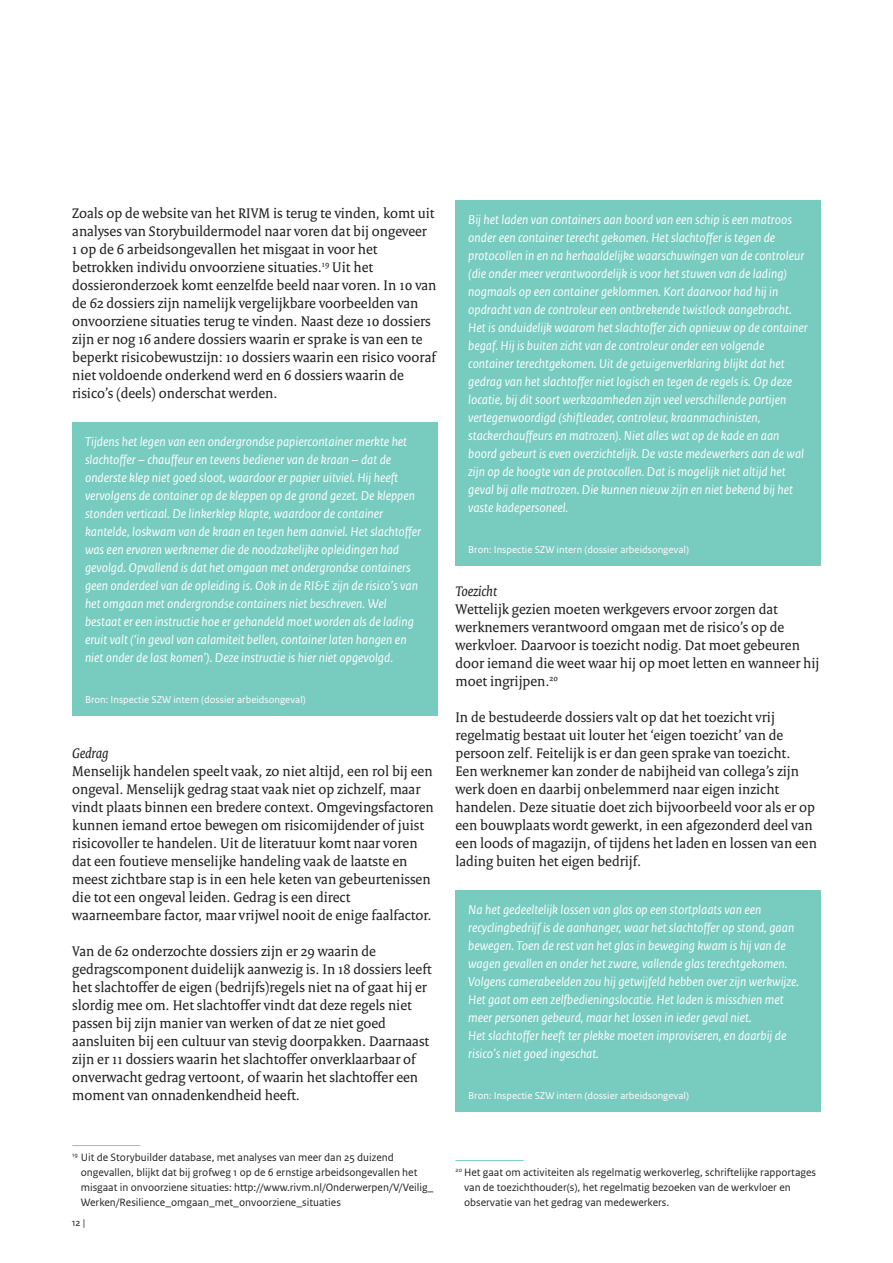
<style>
.page{position:relative;width:893px;height:1263px;background:#fff}
.page>*{position:absolute;margin:0;border:0;box-sizing:border-box;transform-origin:0 0}
._10_RO_Broodtekst{font:15px/18px "Rijksoverheid Serif";color:#231f20}
._06_RO_Subalineakop{font:italic 15px "Rijksoverheid Serif";color:#231f20}
._21_RO_Kader_Broodte{font:italic 13.5px/18px "Rijksoverheid Sans Text";color:#fff}
._14_RO_Voetnoot{font:11.25px/15px "Rijksoverheid Sans Text";color:#231f20}
._32_RO_Tabel_Bron{font:10.5px "Rijksoverheid Sans Text";color:#fff}
.t1{font:10.5px "Rijksoverheid Sans Text";color:#231f20}
.s1{font-style:normal}
</style>
<div class="page">
<div style="left:72px;top:422px;width:365px;height:294px;background:#78cbbf"></div>
<hr style="left:72px;top:1145px;width:68px;height:1px;background:#78cbbf">
<div style="left:455px;top:200px;width:366px;height:366px;background:#78cbbf"></div>
<div style="left:455px;top:890px;width:366px;height:222px;background:#78cbbf"></div>
<hr style="left:455px;top:1160px;width:68px;height:1px;background:#78cbbf">
<p class="_10_RO_Broodtekst" style="left:72px;top:204px;width:366px">Zoals op de website van het RIVM is terug te vinden, komt uit analyses van Storybuildermodel naar voren dat bij ongeveer<br>1 op de 6 arbeidsongevallen het misgaat in voor het betrokken individu onvoorziene situaties.<sup>19</sup> Uit het dossieronderzoek komt eenzelfde beeld naar voren. In 10 van de 62 dossiers zijn namelijk vergelijkbare voorbeelden van onvoorziene situaties terug te vinden. Naast deze 10 dossiers zijn er nog 16 andere dossiers waarin er sprake is van een te beperkt risicobewustzijn: 10 dossiers waarin een risico vooraf niet voldoende onderkend werd en 6 dossiers waarin de risico’s (deels) onderschat werden.</p>
<p class="_21_RO_Kader_Broodte" style="left:85px;top:432px;width:338px">Tijdens het legen van een ondergrondse papiercontainer merkte het slachtoffer <span class="s1">–</span> chauffeur en tevens bediener van de kraan <span class="s1">–</span> dat de onderste klep niet goed sloot, waardoor er papier uitviel. Hij heeft vervolgens de container op de kleppen op de grond gezet. De kleppen stonden verticaal. De linkerklep klapte, waardoor de container kantelde, loskwam van de kraan en tegen hem aanviel. Het slachtoffer was een ervaren werknemer die de noodzakelijke opleidingen had gevolgd. Opvallend is dat het omgaan met ondergrondse containers geen onderdeel van de opleiding is. Ook in de RI&amp;E zijn de risico’s van het omgaan met ondergrondse containers niet beschreven. Wel bestaat er een instructie hoe er gehandeld moet worden als de lading eruit valt (‘in geval van calamiteit bellen, container laten hangen en niet onder de last komen’). Deze instructie is hier niet opgevolgd.</p>
<p class="_32_RO_Tabel_Bron" style="left:85px;top:694px;width:222px">Bron: Inspectie SZW intern (dossier arbeidsongeval)</p>
<p class="_06_RO_Subalineakop" style="left:72px;top:744px;width:38px">Gedrag</p>
<p class="_10_RO_Broodtekst" style="left:72px;top:762px;width:363px">Menselijk handelen speelt vaak, zo niet altijd, een rol bij een ongeval. Menselijk gedrag staat vaak niet op zichzelf, maar vindt plaats binnen een bredere context. Omgevingsfactoren kunnen iemand ertoe bewegen om risicomijdender of juist risicovoller te handelen. Uit de literatuur komt naar voren dat een foutieve menselijke handeling vaak de laatste en meest zichtbare stap is in een hele keten van gebeurtenissen die tot een ongeval leiden. Gedrag is een direct waarneembare factor, maar vrijwel nooit de enige faalfactor.</p>
<p class="_10_RO_Broodtekst" style="left:72px;top:942px;width:361px">Van de 62 onderzochte dossiers zijn er 29 waarin de gedragscomponent duidelijk aanwezig is. In 18 dossiers leeft het slachtoffer de eigen (bedrijfs)regels niet na of gaat hij er slordig mee om. Het slachtoffer vindt dat deze regels niet passen bij zijn manier van werken of dat ze niet goed aansluiten bij een cultuur van stevig doorpakken. Daarnaast zijn er 11 dossiers waarin het slachtoffer onverklaarbaar of onverwacht gedrag vertoont, of waarin het slachtoffer een moment van onnadenkendheid heeft.</p>
<p class="_21_RO_Kader_Broodte" style="left:468px;top:210px;width:341px">Bij het laden van containers aan boord van een schip is een matroos onder een container terecht gekomen. Het slachtoffer is tegen de protocollen in en na herhaaldelijke waarschuwingen van de controleur (die onder meer verantwoordelijk is voor het stuwen van de lading) nogmaals op een container geklommen. Kort daarvoor had hij in opdracht van de controleur een ontbrekende twistlock aangebracht.<br>Het is onduidelijk waarom het slachtoffer zich opnieuw op de container begaf. Hij is buiten zicht van de controleur onder een volgende container terechtgekomen. Uit de getuigenverklaring blijkt dat het gedrag van het slachtoffer niet logisch en tegen de regels is. Op deze locatie, bij dit soort werkzaamheden zijn veel verschillende partijen vertegenwoordigd (shiftleader, controleur, kraanmachinisten, stackerchauffeurs en matrozen). Niet alles wat op de kade en aan boord gebeurt is even overzichtelijk. De vaste medewerkers aan de wal zijn op de hoogte van de protocollen. Dat is mogelijk niet altijd het geval bij alle matrozen. Die kunnen nieuw zijn en niet bekend bij het vaste kadepersoneel.</p>
<p class="_32_RO_Tabel_Bron" style="left:468px;top:544px;width:222px">Bron: Inspectie SZW intern (dossier arbeidsongeval)</p>
<p class="_06_RO_Subalineakop" style="left:455px;top:582px;width:43px">Toezicht</p>
<p class="_10_RO_Broodtekst" style="left:455px;top:600px;width:365px">Wettelijk gezien moeten werkgevers ervoor zorgen dat werknemers verantwoord omgaan met de risico’s op de werkvloer. Daarvoor is toezicht nodig. Dat moet gebeuren door iemand die weet waar hij op moet letten en wanneer hij moet ingrijpen.<sup>20</sup></p>
<p class="_10_RO_Broodtekst" style="left:455px;top:708px;width:363px">In de bestudeerde dossiers valt op dat het toezicht vrij regelmatig bestaat uit louter het ‘eigen toezicht’ van de persoon zelf. Feitelijk is er dan geen sprake van toezicht.<br>Een werknemer kan zonder de nabijheid van collega’s zijn werk doen en daarbij onbelemmerd naar eigen inzicht handelen. Deze situatie doet zich bijvoorbeeld voor als er op een bouwplaats wordt gewerkt, in een afgezonderd deel van een loods of magazijn, of tijdens het laden en lossen van een lading buiten het eigen bedrijf.</p>
<p class="_21_RO_Kader_Broodte" style="left:468px;top:900px;width:333px">Na het gedeeltelijk lossen van glas op een stortplaats van een recyclingbedrijf is de aanhanger, waar het slachtoffer op stond, gaan bewegen. Toen de rest van het glas in beweging kwam is hij van de wagen gevallen en onder het zware, vallende glas terechtgekomen.<br>Volgens camerabeelden zou hij getwijfeld hebben over zijn werkwijze.<br>Het gaat om een zelfbedieningslocatie. Het laden is misschien met meer personen gebeurd, maar het lossen in ieder geval niet.<br>Het slachtoffer heeft ter plekke moeten improviseren, en daarbij de risico’s niet goed ingeschat.</p>
<p class="_32_RO_Tabel_Bron" style="left:468px;top:1090px;width:222px">Bron: Inspectie SZW intern (dossier arbeidsongeval)</p>
<p class="_14_RO_Voetnoot" style="left:81px;top:1149px;width:354px;text-indent:-9px"><sup>19</sup> Uit de Storybuilder database, met analyses van meer dan 25 duizend ongevallen, blijkt dat bij grofweg 1 op de 6 ernstige arbeidsongevallen het misgaat in onvoorziene situaties: http://www.rivm.nl/Onderwerpen/V/Veilig_ Werken/Resilience_omgaan_met_onvoorziene_situaties</p>
<p class="t1" style="left:72px;top:1216px;width:15px">12 |</p>
<p class="_14_RO_Voetnoot" style="left:464px;top:1164px;width:354px;text-indent:-9px"><sup>20</sup> Het gaat om activiteiten als regelmatig werkoverleg, schriftelijke rapportages van de toezichthouder(s), het regelmatig bezoeken van de werkvloer en observatie van het gedrag van medewerkers.</p>
</div>
